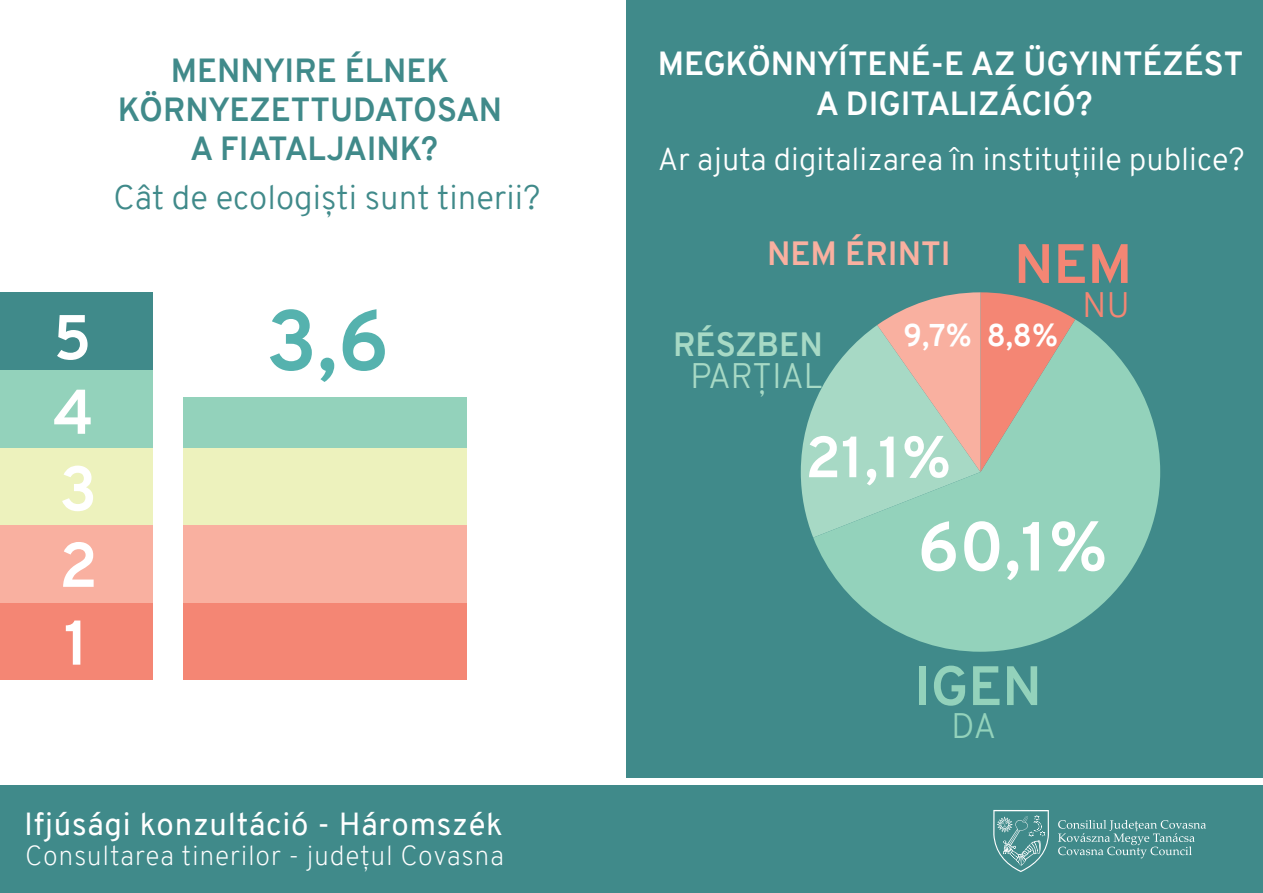
<style>
.page{position:relative;width:1263px;height:893px;background:#fff}
.page>*{position:absolute;margin:0;border:0;box-sizing:border-box;transform-origin:0 0}
.t1{font:700 85.35px "Overpass";color:#55b2ae}
.t2{font:700 69.15px "Overpass";color:#fff}
.t3{font:700 63px/76.3px "Overpass";color:#fff;text-align:justify}
.t4{font:700 58.05px "Overpass";color:#fff}
.t5{font:700 55.35px "Overpass";color:#93d2bb}
.t6{font:300 34.65px "Overpass";letter-spacing:-.02em;color:#a7d9c5}
.t7{font:300 34.65px "Overpass";color:#f48674}
.t8{font:300 34.65px "Overpass";color:#93d2bb}
.t9{font:300 33.15px "Overpass";color:#408a8a}
.t10{font:700 32.85px "Overpass";color:#f9b0a0}
.t11{font:700 32.85px "Overpass";color:#a7d9c5}
.t12{font:700 32.7px/39.2px "Overpass";color:#408a8a;text-align:center}
.t13{font:700 32.7px/39.2px "Overpass";color:#fff;text-align:center}
.t14{font:31.2px "Overpass";letter-spacing:.025em;color:#fff}
.t15{font:300 31.05px "Overpass";color:#fff}
.t16{font:700 30.6px "Overpass";color:#fff}
.t17{font:200 26.85px "Overpass";letter-spacing:.025em;color:#fff}
.s1{font-size:55.35px;color:#f48674}
</style>
<div class="page">
<div style="left:0;top:786px;width:1262px;height:107px;background:#408a8a"></div>
<svg style="left:993px;top:810px;width:56px;height:62px"></svg>
<svg style="left:1058px;top:820px;width:148px;height:38px"></svg>
<div style="left:626px;top:0;width:637px;height:777px;background:#408a8a"></div>
<div style="left:0;top:603px;width:153px;height:77px;background:#f48674"></div>
<div style="left:0;top:525px;width:153px;height:78px;background:#f9b0a0"></div>
<div style="left:0;top:447px;width:153px;height:78px;background:#edf2bd"></div>
<div style="left:0;top:370px;width:153px;height:77px;background:#93d2bb"></div>
<div style="left:0;top:292px;width:153px;height:78px;background:#408a8a"></div>
<div style="left:184px;top:603px;width:283px;height:77px;background:#f48674"></div>
<div style="left:184px;top:525px;width:283px;height:78px;background:#f9b0a0"></div>
<div style="left:184px;top:447px;width:283px;height:78px;background:#edf2bd"></div>
<div style="left:184px;top:397px;width:283px;height:50px;background:#93d2bb"></div>
<svg style="left:813px;top:319px;width:347px;height:333px;fill:#93d2bb"></svg>
<svg style="left:801px;top:292px;width:274px;height:246px;background:#abbcaa"></svg>
<p class="t12" style="left:118px;top:51px;width:386px">MENNYIRE ÉLNEK<br>KÖRNYEZETTUDATOSAN<br>A FIATALJAINK?</p>
<p class="t13" style="left:658px;top:45px;width:587px">MEGKÖNNYÍTENÉ-E AZ ÜGYINTÉZÉST<br>A DIGITALIZÁCIÓ?</p>
<p class="t15" style="left:658px;top:137px;width:588px">Ar ajuta digitalizarea în instituțiile publice?</p>
<p class="t9" style="left:114px;top:174px;width:428px">Cât de ecologiști sunt tinerii?</p>
<h3 class="t3" style="left:53px;top:299px;width:46px">5<br>4<br>3<br>2<br>1</h3>
<h1 class="t1" style="left:266px;top:279px;width:125px">3,6</h1>
<p class="t14" style="left:24px;top:801px;width:480px">Ifjúsági konzultáció - Háromszék</p>
<p class="t17" style="left:25px;top:836px;width:481px">Consultarea tinerilor - județul Covasna</p>
<p class="t10" style="left:767px;top:231px;width:367px">NEM ÉRINTI <span class="s1">NEM</span></p>
<p class="t11" style="left:673px;top:321px;width:151px">RÉSZBEN</p>
<p class="t6" style="left:690px;top:351px;width:134px">PARȚIAL</p>
<p class="t16" style="left:903px;top:314px;width:156px">9,7% 8,8%</p>
<h3 class="t4" style="left:805px;top:416px;width:147px">21,1%</h3>
<p class="t7" style="left:1082px;top:280px;width:49px">NU</p>
<h2 class="t2" style="left:917px;top:497px;width:192px">60,1%</h2>
<h3 class="t5" style="left:914px;top:646px;width:129px">IGEN</h3>
<p class="t8" style="left:951px;top:701px;width:46px">DA</p>
</div>
